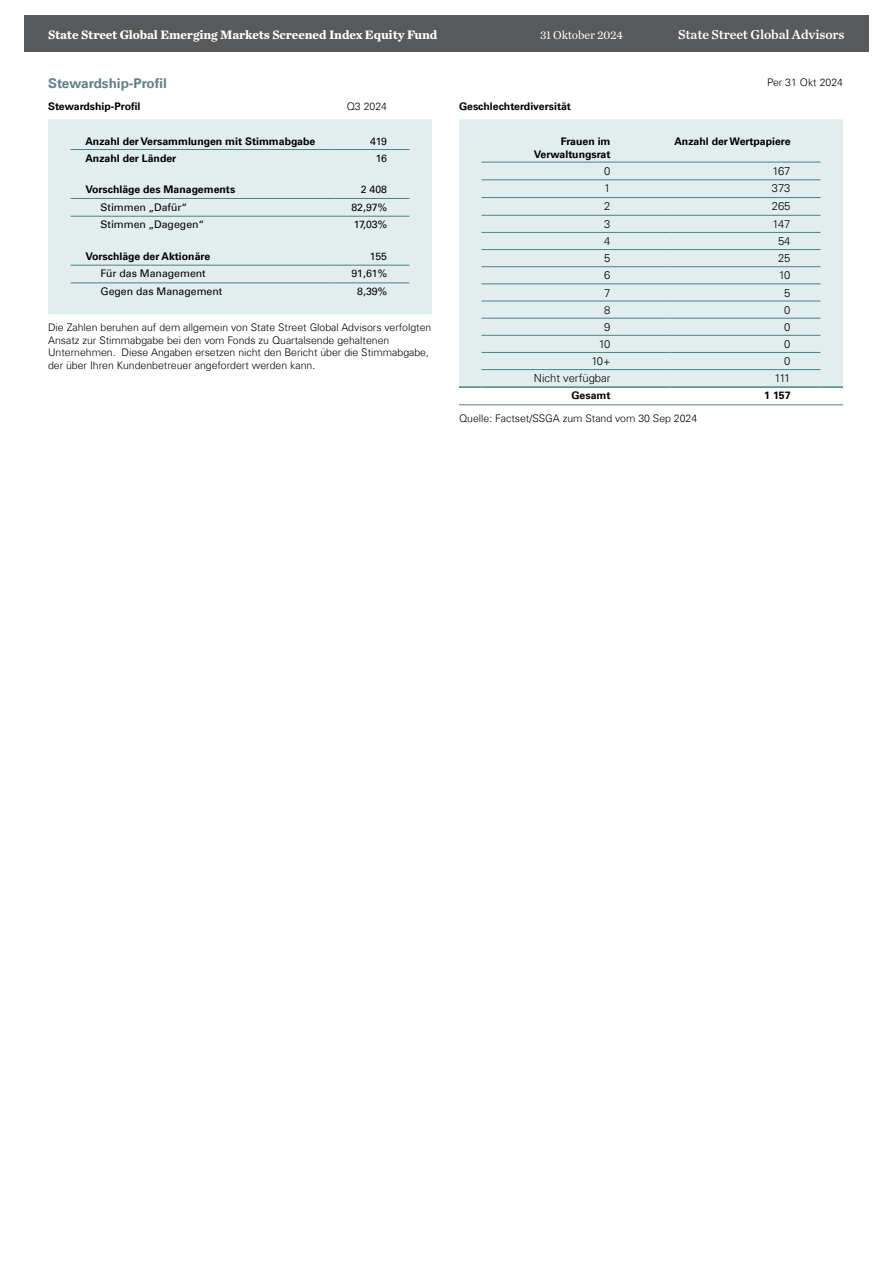
<style>
.page{position:relative;width:893px;height:1263px;background:#fff}
.page>*{position:absolute;margin:0;border:0;box-sizing:border-box;transform-origin:0 0}
.Factsheet_SSGA_Title_Back{font:13.5px "Chronicle Text G1 Semi";letter-spacing:-.01em;color:#fff}
.ESG_Caption{font:700 13.5px "Univers Com 65";color:#5f8289}
.Factsheet_Title_Back{font:700 12.75px "Chronicle Text G1";letter-spacing:-.01em;color:#fff}
.t1{font:12px "Chronicle Text G1";letter-spacing:-.01em;color:#fff}
.ESG_TD_Right{font:300 11.25px "Univers Com 45";color:#000}
.ESG_Text_7pt{font:300 10.5px/12.6px "Univers Com 45";color:#000}
.ESG_TH_Left{font:700 10.5px "Univers Com 65";color:#000}
.ESG_TD_Left{font:10.5px "Univers Com 55 Roman";color:#000}
.ESG_TH_Right{font:700 10.5px/12.6px "Univers Com 65";color:#000;text-align:right}
.ESG_Sub_Caption{font:700 10.5px "Univers Com 65";color:#000}
.ESG_TD_Right-2{font:10.5px "Univers Com 55 Roman";color:#000}
.ESG_Caption_Date{font:300 10.5px "Univers Com 45";color:#000}
</style>
<div class="page">
<div style="left:24px;top:15px;width:844px;height:36px;background:#58595b"></div>
<div style="left:48px;top:119px;width:384px;height:195px;background:#e2eded"></div>
<hr style="left:70px;top:149px;width:264px;height:1px;background:#4c8384">
<hr style="left:334px;top:149px;width:76px;height:1px;background:#4c8384">
<hr style="left:70px;top:198px;width:264px;height:1px;background:#4c8384">
<hr style="left:334px;top:198px;width:76px;height:1px;background:#4c8384">
<hr style="left:70px;top:216px;width:264px;height:1px;background:#4c8384">
<hr style="left:334px;top:216px;width:76px;height:1px;background:#4c8384">
<hr style="left:70px;top:265px;width:264px;height:1px;background:#4c8384">
<hr style="left:70px;top:282px;width:264px;height:1px;background:#4c8384">
<hr style="left:334px;top:265px;width:76px;height:1px;background:#4c8384">
<hr style="left:334px;top:282px;width:76px;height:1px;background:#4c8384">
<div style="left:459px;top:119px;width:384px;height:267px;background:#e2eded"></div>
<hr style="left:482px;top:162px;width:188px;height:1px;background:#4c8384">
<hr style="left:670px;top:162px;width:150px;height:1px;background:#4c8384">
<hr style="left:482px;top:179px;width:188px;height:1px;background:#4c8384">
<hr style="left:482px;top:197px;width:188px;height:1px;background:#4c8384">
<hr style="left:670px;top:179px;width:150px;height:1px;background:#4c8384">
<hr style="left:670px;top:197px;width:150px;height:1px;background:#4c8384">
<hr style="left:482px;top:215px;width:188px;height:1px;background:#4c8384">
<hr style="left:670px;top:215px;width:150px;height:1px;background:#4c8384">
<hr style="left:482px;top:232px;width:188px;height:1px;background:#4c8384">
<hr style="left:670px;top:232px;width:150px;height:1px;background:#4c8384">
<hr style="left:482px;top:249px;width:188px;height:1px;background:#4c8384">
<hr style="left:670px;top:249px;width:150px;height:1px;background:#4c8384">
<hr style="left:482px;top:266px;width:188px;height:1px;background:#4c8384">
<hr style="left:670px;top:266px;width:150px;height:1px;background:#4c8384">
<hr style="left:482px;top:283px;width:188px;height:1px;background:#4c8384">
<hr style="left:670px;top:283px;width:150px;height:1px;background:#4c8384">
<hr style="left:482px;top:301px;width:188px;height:1px;background:#4c8384">
<hr style="left:670px;top:301px;width:150px;height:1px;background:#4c8384">
<hr style="left:482px;top:318px;width:188px;height:1px;background:#4c8384">
<hr style="left:670px;top:318px;width:150px;height:1px;background:#4c8384">
<hr style="left:482px;top:335px;width:188px;height:1px;background:#4c8384">
<hr style="left:670px;top:335px;width:150px;height:1px;background:#4c8384">
<hr style="left:482px;top:352px;width:188px;height:1px;background:#4c8384">
<hr style="left:670px;top:352px;width:150px;height:1px;background:#4c8384">
<hr style="left:482px;top:369px;width:188px;height:1px;background:#4c8384">
<hr style="left:670px;top:369px;width:150px;height:1px;background:#4c8384">
<hr style="left:459px;top:386px;width:23px;height:2px;background:#4c8384">
<hr style="left:482px;top:386px;width:188px;height:2px;background:#4c8384">
<hr style="left:670px;top:386px;width:150px;height:2px;background:#4c8384">
<hr style="left:820px;top:386px;width:23px;height:2px;background:#4c8384">
<svg style="left:459px;top:404px;width:23px;height:1px"></svg>
<hr style="left:482px;top:404px;width:188px;height:1px;background:#4c8384">
<hr style="left:670px;top:404px;width:150px;height:1px;background:#4c8384">
<svg style="left:820px;top:404px;width:23px;height:1px"></svg>
<p class="Factsheet_Title_Back" style="left:48px;top:24px;width:391px">State Street Global Emerging Markets Screened Index Equity Fund</p>
<p class="t1" style="left:540px;top:26px;width:85px">31 Oktober 2024</p>
<p class="Factsheet_SSGA_Title_Back" style="left:678px;top:24px;width:168px">State Street Global Advisors</p>
<p class="ESG_Caption" style="left:48px;top:75px;width:120px">Stewardship-Profil</p>
<p class="ESG_Caption_Date" style="left:767px;top:76px;width:77px">Per 31 Okt 2024</p>
<p class="ESG_Sub_Caption" style="left:48px;top:100px;width:94px">Stewardship-Profil</p>
<p class="ESG_Caption_Date" style="left:347px;top:100px;width:42px">Q3 2024</p>
<p class="ESG_TH_Left" style="left:86px;top:135px;width:231px">Anzahl der Versammlungen mit Stimmabgabe</p>
<p class="ESG_TD_Right-2" style="left:370px;top:135px;width:19px">419</p>
<p class="ESG_TH_Left" style="left:86px;top:152px;width:92px">Anzahl der Länder</p>
<p class="ESG_TD_Right-2" style="left:376px;top:152px;width:13px">16</p>
<p class="ESG_TH_Left" style="left:86px;top:183px;width:151px">Vorschläge des Managements</p>
<p class="ESG_TD_Right-2" style="left:361px;top:183px;width:28px">2 408</p>
<p class="ESG_TD_Left" style="left:100px;top:201px;width:88px">Stimmen „Dafür“</p>
<p class="ESG_TD_Right-2" style="left:351px;top:201px;width:37px">82,97%</p>
<p class="ESG_TD_Left" style="left:100px;top:218px;width:105px">Stimmen „Dagegen“</p>
<p class="ESG_TD_Right-2" style="left:354px;top:218px;width:35px">17,03%</p>
<p class="ESG_TH_Left" style="left:86px;top:250px;width:126px">Vorschläge der Aktionäre</p>
<p class="ESG_TD_Right-2" style="left:370px;top:249px;width:19px">155</p>
<p class="ESG_TD_Left" style="left:100px;top:267px;width:107px">Für das Management</p>
<p class="ESG_TD_Right-2" style="left:351px;top:267px;width:37px">91,61%</p>
<p class="ESG_TD_Left" style="left:100px;top:285px;width:123px">Gegen das Management</p>
<p class="ESG_TD_Right-2" style="left:357px;top:285px;width:31px">8,39%</p>
<p class="ESG_Text_7pt" style="left:48px;top:321px;width:385px">Die Zahlen beruhen auf dem allgemein von State Street Global Advisors verfolgten Ansatz zur Stimmabgabe bei den vom Fonds zu Quartalsende gehaltenen Unternehmen. Diese Angaben ersetzen nicht den Bericht über die Stimmabgabe, der über Ihren Kundenbetreuer angefordert werden kann.</p>
<p class="ESG_Sub_Caption" style="left:459px;top:100px;width:113px">Geschlechterdiversität</p>
<p class="ESG_TH_Right" style="left:534px;top:135px;width:78px">Frauen im<br>Verwaltungsrat</p>
<p class="ESG_TH_Right" style="left:674px;top:135px;width:118px">Anzahl der Wertpapiere</p>
<p class="ESG_TD_Right" style="left:604px;top:164px;width:8px">0</p>
<p class="ESG_TD_Right" style="left:772px;top:164px;width:20px">167</p>
<p class="ESG_TD_Right" style="left:604px;top:182px;width:8px">1</p>
<p class="ESG_TD_Right" style="left:772px;top:182px;width:20px">373</p>
<p class="ESG_TD_Right" style="left:604px;top:199px;width:8px">2</p>
<p class="ESG_TD_Right" style="left:772px;top:199px;width:20px">265</p>
<p class="ESG_TD_Right" style="left:604px;top:217px;width:8px">3</p>
<p class="ESG_TD_Right" style="left:772px;top:217px;width:20px">147</p>
<p class="ESG_TD_Right" style="left:604px;top:234px;width:8px">4</p>
<p class="ESG_TD_Right" style="left:778px;top:234px;width:14px">54</p>
<p class="ESG_TD_Right" style="left:604px;top:251px;width:8px">5</p>
<p class="ESG_TD_Right" style="left:778px;top:251px;width:14px">25</p>
<p class="ESG_TD_Right" style="left:604px;top:269px;width:8px">6</p>
<p class="ESG_TD_Right" style="left:779px;top:269px;width:13px">10</p>
<p class="ESG_TD_Right" style="left:604px;top:286px;width:8px">7</p>
<p class="ESG_TD_Right" style="left:784px;top:286px;width:8px">5</p>
<p class="ESG_TD_Right" style="left:604px;top:303px;width:8px">8</p>
<p class="ESG_TD_Right" style="left:784px;top:303px;width:8px">0</p>
<p class="ESG_TD_Right" style="left:604px;top:320px;width:8px">9</p>
<p class="ESG_TD_Right" style="left:784px;top:320px;width:8px">0</p>
<p class="ESG_TD_Right" style="left:599px;top:337px;width:13px">10</p>
<p class="ESG_TD_Right" style="left:784px;top:337px;width:8px">0</p>
<p class="ESG_TD_Right" style="left:591px;top:354px;width:21px">10+</p>
<p class="ESG_TD_Right" style="left:784px;top:354px;width:8px">0</p>
<p class="ESG_TD_Right" style="left:534px;top:371px;width:78px">Nicht verfügbar</p>
<p class="ESG_TD_Right" style="left:774px;top:371px;width:18px">111</p>
<p class="ESG_TH_Right" style="left:571px;top:389px;width:41px">Gesamt</p>
<p class="ESG_TH_Right" style="left:764px;top:389px;width:28px">1 157</p>
<p class="ESG_Text_7pt" style="left:459px;top:412px;width:240px">Quelle: Factset/SSGA zum Stand vom 30 Sep 2024</p>
</div>
